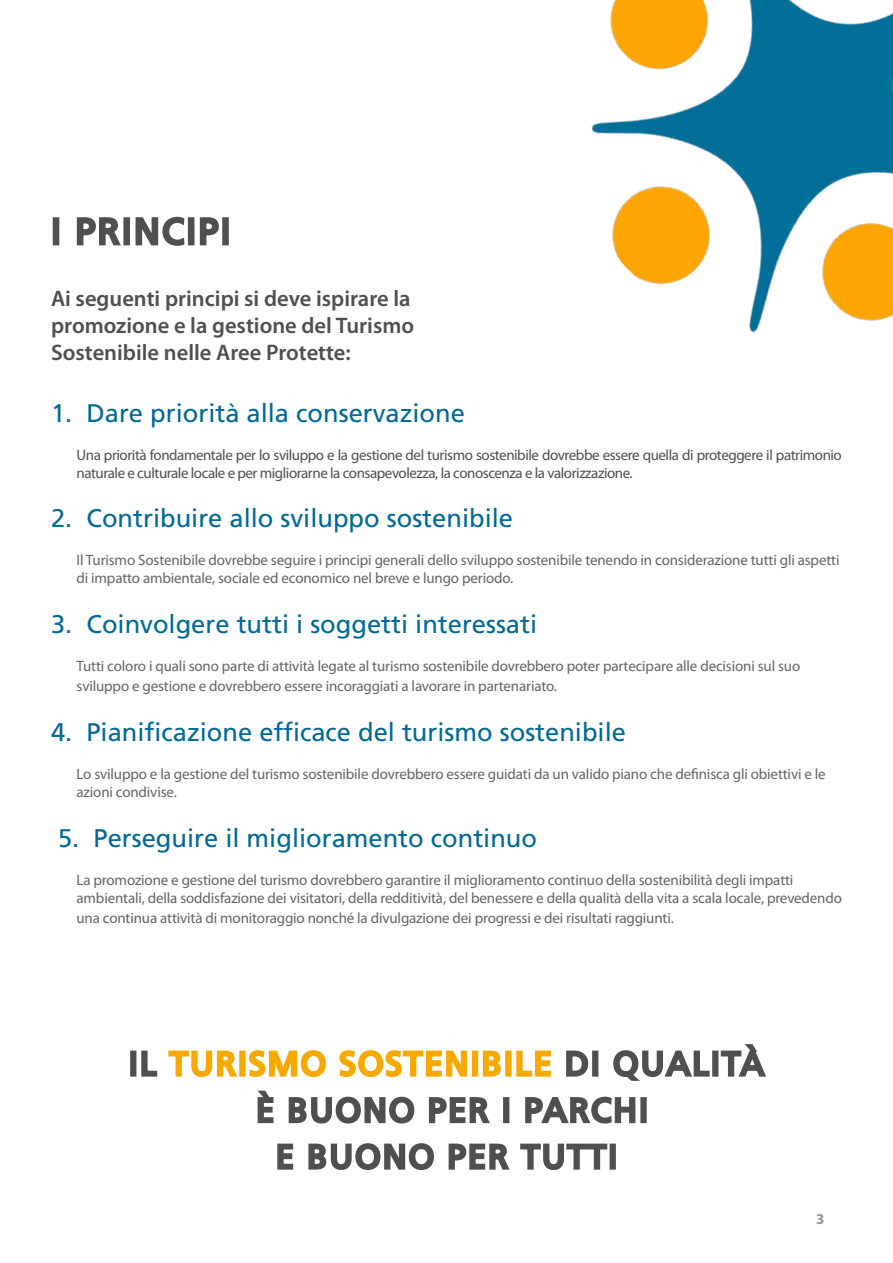
<style>
.page{position:relative;width:893px;height:1263px;background:#fff}
.page>*{position:absolute;margin:0;border:0;box-sizing:border-box;transform-origin:0 0}
.t1{font:36px "Frutiger LT Std";color:#504f4f}
.t2{font:33px/46.5px "Frutiger LT Std";letter-spacing:.06em;color:#504f4f}
.t3{font:33px "Frutiger LT Std";color:#f8a900}
.t4{font:25.5px "Frutiger LT Std";color:#006996}
.t5{font:600 22.5px/27px "Myriad Pro";color:#504f4f}
.t6{font:15px/18px "Myriad Pro";letter-spacing:-.01em;color:#676362}
.t7{font:15px/18px "Myriad Pro";letter-spacing:-.03em;color:#504f4f}
.t8{font:700 15px "Myriad Pro";color:#989391}
.s1{color:#f8a900}
.s2{color:#504f4f}
</style>
<div class="page">
<img style="left:591px;top:0;width:302px;height:333px">
<div style="left:130px;top:1050px;width:6px;height:26px;border:3px solid #504f4f"></div>
<svg style="left:141px;top:1050px;width:17px;height:27px"></svg>
<svg style="left:168px;top:1050px;width:72px;height:27px"></svg>
<div style="left:239px;top:1050px;width:7px;height:26px;border:3px solid #f8a900"></div>
<svg style="left:249px;top:1050px;width:77px;height:27px"></svg>
<svg style="left:339px;top:1050px;width:129px;height:27px"></svg>
<div style="left:472px;top:1050px;width:6px;height:26px;border:3px solid #f8a900"></div>
<svg style="left:482px;top:1050px;width:19px;height:27px"></svg>
<div style="left:505px;top:1050px;width:6px;height:26px;border:3px solid #f8a900"></div>
<svg style="left:516px;top:1050px;width:35px;height:27px"></svg>
<svg style="left:566px;top:1050px;width:23px;height:27px"></svg>
<div style="left:592px;top:1050px;width:6px;height:26px;border:3px solid #504f4f"></div>
<svg style="left:613px;top:1050px;width:97px;height:31px"></svg>
<div style="left:712px;top:1050px;width:6px;height:26px;border:3px solid #504f4f"></div>
<svg style="left:720px;top:1044px;width:46px;height:33px"></svg>
<svg style="left:257px;top:1090px;width:17px;height:34px"></svg>
<svg style="left:288px;top:1096px;width:127px;height:28px"></svg>
<svg style="left:428px;top:1097px;width:62px;height:27px"></svg>
<div style="left:503px;top:1097px;width:6px;height:26px;border:3px solid #504f4f"></div>
<svg style="left:525px;top:1096px;width:111px;height:28px"></svg>
<div style="left:640px;top:1097px;width:7px;height:26px;border:3px solid #504f4f"></div>
<svg style="left:277px;top:1143px;width:17px;height:27px"></svg>
<svg style="left:308px;top:1143px;width:126px;height:27px"></svg>
<svg style="left:448px;top:1143px;width:62px;height:27px"></svg>
<svg style="left:520px;top:1143px;width:88px;height:27px"></svg>
<div style="left:610px;top:1143px;width:6px;height:26px;border:3px solid #504f4f"></div>
<div style="left:53px;top:217px;width:6px;height:28px;border:3px solid #504f4f"></div>
<svg style="left:76px;top:217px;width:45px;height:29px"></svg>
<div style="left:123px;top:217px;width:7px;height:28px;border:3px solid #504f4f"></div>
<svg style="left:135px;top:216px;width:50px;height:30px"></svg>
<div style="left:188px;top:217px;width:6px;height:28px;border:3px solid #504f4f"></div>
<svg style="left:199px;top:217px;width:20px;height:29px"></svg>
<div style="left:222px;top:217px;width:7px;height:28px;border:3px solid #504f4f"></div>
<h1 class="t1" style="left:51px;top:210px;width:66px">I Principi</h1>
<h3 class="t5" style="left:51px;top:284px;width:365px">Ai seguenti principi si deve ispirare la promozione e la gestione del Turismo<br>Sostenibile nelle Aree Protette:</h3>
<h3 class="t4" style="left:51px;top:398px;width:415px">1. Dare priorità alla conservazione</h3>
<p class="t7" style="left:77px;top:446px;width:767px">Una priorità fondamentale per lo sviluppo e la gestione del turismo sostenibile dovrebbe essere quella di proteggere il patrimonio naturale e culturale locale e per migliorarne la consapevolezza, la conoscenza e la valorizzazione.</p>
<h3 class="t4" style="left:51px;top:503px;width:463px">2. Contribuire allo sviluppo sostenibile</h3>
<p class="t6" style="left:77px;top:550px;width:764px">Il Turismo Sostenibile dovrebbe seguire i principi generali dello sviluppo sostenibile tenendo in considerazione tutti gli aspetti di impatto ambientale, sociale ed economico nel breve e lungo periodo.</p>
<h3 class="t4" style="left:51px;top:609px;width:488px">3. Coinvolgere tutti i soggetti interessati</h3>
<p class="t6" style="left:77px;top:655px;width:725px;line-height:19.8px">Tutti coloro i quali sono parte di attività legate al turismo sostenibile dovrebbero poter partecipare alle decisioni sul suo sviluppo e gestione e dovrebbero essere incoraggiati a lavorare in partenariato.</p>
<h3 class="t4" style="left:51px;top:717px;width:576px">4. Pianificazione efficace del turismo sostenibile</h3>
<p class="t6" style="left:77px;top:764px;width:751px">Lo sviluppo e la gestione del turismo sostenibile dovrebbero essere guidati da un valido piano che definisca gli obiettivi e le azioni condivise.</p>
<h3 class="t4" style="left:58px;top:823px;width:480px">5. Perseguire il miglioramento continuo</h3>
<p class="t6" style="left:77px;top:871px;width:767px">La promozione e gestione del turismo dovrebbero garantire il miglioramento continuo della sostenibilità degli impatti ambientali, della soddisfazione dei visitatori, della redditività, del benessere e della qualità della vita a scala locale, prevedendo</p>
<p class="t6" style="left:77px;top:908px;width:599px">una continua attività di monitoraggio nonché la divulgazione dei progressi e dei risultati raggiunti.</p>
<h2 class="t2" style="left:256px;top:1040px;width:510px;text-indent:11px"><span class="s1">mO SOSTENIBILE</span> DI QUALITà è buono</h2>
<h2 class="t3" style="left:129px;top:1044px;width:80px"><span class="s2">IL</span> Turis</h2>
<h2 class="t2" style="left:428px;top:1087px;width:21px">per</h2>
<h2 class="t2" style="left:502px;top:1087px;width:65px">i Parc</h2>
<h2 class="t2" style="left:613px;top:1087px;width:31px">hi</h2>
<h2 class="t2" style="left:276px;top:1133px;width:58px">e buono</h2>
<h2 class="t2" style="left:447px;top:1133px;width:21px">per</h2>
<h2 class="t2" style="left:521px;top:1133px;width:20px">tutti</h2>
<p class="t8" style="left:816px;top:1209px;width:10px">3</p>
</div>
